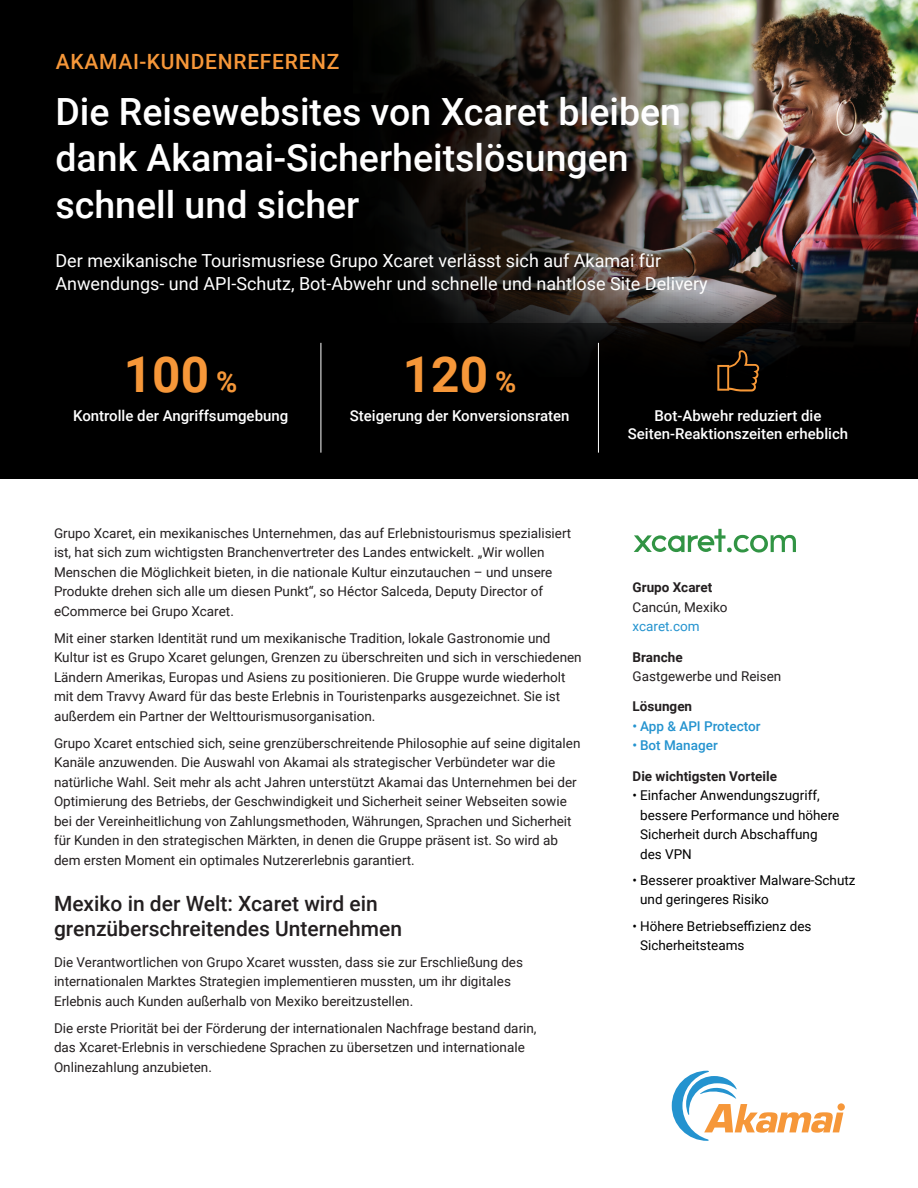
<style>
.page{position:relative;width:918px;height:1188px;background:#fff}
.page>*{position:absolute;margin:0;border:0;box-sizing:border-box;transform-origin:0 0}
.t1{font:700 49.5px "Roboto";color:#f69739}
.t2{font:500 37.5px/46.5px "Roboto";color:#fff}
.t3{font:500 21px/25.2px "Roboto";color:#231f20}
.t4{font:500 21px "Roboto";letter-spacing:.035em;color:#f69739}
.t5{font:18px/22.5px "Roboto";color:#fff}
.t6{font:500 15px/18px "Roboto";color:#fff;text-align:center}
.t7{font:13.5px/19.5px "Roboto";color:#231f20}
.t8{font:13.5px/19.5px "Roboto";color:#000}
.t9{font:700 13.5px "Roboto";color:#231f20}
.t10{font:500 13.5px "Roboto";color:#2493cf}
.t11{font:13.5px "Roboto";color:#2493cf}
.s1{font-size:28.8px}
</style>
<div class="page">
<img style="left:758px;top:0;width:160px;height:323px">
<img style="left:0;top:0;width:758px;height:274px">
<svg style="left:0;top:274px;width:917px;height:49px;background:#221f1d"></svg>
<svg style="left:672px;top:1071px;width:171px;height:70px"></svg>
<div style="left:0;top:323px;width:918px;height:156px;background:#000"></div>
<hr style="left:321px;top:343px;width:1px;height:110px;background:#fff">
<hr style="left:598px;top:343px;width:1px;height:110px;background:#fff">
<svg style="left:717px;top:350px;width:42px;height:42px"></svg>
<svg style="left:634px;top:529px;width:162px;height:24px"></svg>
<h3 class="t4" style="left:56px;top:47px;width:285px">AKAMAI-KUNDENREFERENZ</h3>
<h2 class="t2" style="left:55px;top:87px;width:627px">Die Reisewebsites von Xcaret bleiben dank Akamai-Sicherheitslösungen schnell und sicher</h2>
<h3 class="t5" style="left:55px;top:249px;width:654px">Der mexikanische Tourismusriese Grupo Xcaret verlässt sich auf Akamai für<br>Anwendungs- und API-Schutz, Bot-Abwehr und schnelle und nahtlose Site Delivery</h3>
<h1 class="t1" style="left:124px;top:339px;width:115px">100 <span class="s1">%</span></h1>
<h1 class="t1" style="left:403px;top:339px;width:115px">120 <span class="s1">%</span></h1>
<p class="t6" style="left:73px;top:406px;width:217px">Kontrolle der Angriffsumgebung</p>
<p class="t6" style="left:350px;top:406px;width:221px">Steigerung der Konversionsraten</p>
<p class="t6" style="left:628px;top:406px;width:222px">Bot-Abwehr reduziert die<br>Seiten-Reaktionszeiten erheblich</p>
<p class="t7" style="left:54px;top:523px;width:519px">Grupo Xcaret, ein mexikanisches Unternehmen, das auf Erlebnistourismus spezialisiert ist, hat sich zum wichtigsten Branchenvertreter des Landes entwickelt. „Wir wollen Menschen die Möglichkeit bieten, in die nationale Kultur einzutauchen – und unsere Produkte drehen sich alle um diesen Punkt“, so Héctor Salceda, Deputy Director of eCommerce bei Grupo Xcaret.</p>
<p class="t7" style="left:54px;top:628px;width:529px">Mit einer starken Identität rund um mexikanische Tradition, lokale Gastronomie und Kultur ist es Grupo Xcaret gelungen, Grenzen zu überschreiten und sich in verschiedenen Ländern Amerikas, Europas und Asiens zu positionieren. Die Gruppe wurde wiederholt mit dem Travvy Award für das beste Erlebnis in Touristenparks ausgezeichnet. Sie ist außerdem ein Partner der Welttourismusorganisation.</p>
<p class="t7" style="left:54px;top:733px;width:528px">Grupo Xcaret entschied sich, seine grenzüberschreitende Philosophie auf seine digitalen Kanäle anzuwenden. Die Auswahl von Akamai als strategischer Verbündeter war die natürliche Wahl. Seit mehr als acht Jahren unterstützt Akamai das Unternehmen bei der Optimierung des Betriebs, der Geschwindigkeit und Sicherheit seiner Webseiten sowie bei der Vereinheitlichung von Zahlungsmethoden, Währungen, Sprachen und Sicherheit für Kunden in den strategischen Märkten, in denen die Gruppe präsent ist. So wird ab dem ersten Moment ein optimales Nutzererlebnis garantiert.</p>
<h3 class="t3" style="left:54px;top:890px;width:350px">Mexiko in der Welt: Xcaret wird ein grenzüberschreitendes Unternehmen</h3>
<p class="t7" style="left:54px;top:952px;width:471px">Die Verantwortlichen von Grupo Xcaret wussten, dass sie zur Erschließung des internationalen Marktes Strategien implementieren mussten, um ihr digitales<br>Erlebnis auch Kunden außerhalb von Mexiko bereitzustellen.</p>
<p class="t7" style="left:54px;top:1018px;width:484px">Die erste Priorität bei der Förderung der internationalen Nachfrage bestand darin, das Xcaret-Erlebnis in verschiedene Sprachen zu übersetzen und internationale<br>Onlinezahlung anzubieten.</p>
<p class="t9" style="left:633px;top:578px;width:81px">Grupo Xcaret</p>
<p class="t7" style="left:633px;top:597px;width:96px">Cancún, Mexiko</p>
<p class="t11" style="left:633px;top:617px;width:69px">xcaret.com</p>
<p class="t9" style="left:633px;top:647px;width:52px">Branche</p>
<p class="t7" style="left:633px;top:666px;width:150px">Gastgewerbe und Reisen</p>
<p class="t9" style="left:633px;top:697px;width:61px">Lösungen</p>
<p class="t10" style="left:633px;top:717px;width:129px">• App &amp; API Protector</p>
<p class="t10" style="left:633px;top:736px;width:87px">• Bot Manager</p>
<p class="t9" style="left:633px;top:766px;width:146px">Die wichtigsten Vorteile</p>
<p class="t8" style="left:640px;top:785px;width:201px;text-indent:-7px">• Einfacher Anwendungszugriff, bessere Performance und höhere<br>Sicherheit durch Abschaffung des VPN</p>
<p class="t8" style="left:640px;top:870px;width:217px;text-indent:-7px">• Besserer proaktiver Malware-Schutz und geringeres Risiko</p>
<p class="t8" style="left:640px;top:916px;width:173px;text-indent:-7px">• Höhere Betriebseffizienz des<br>Sicherheitsteams</p>
</div>
